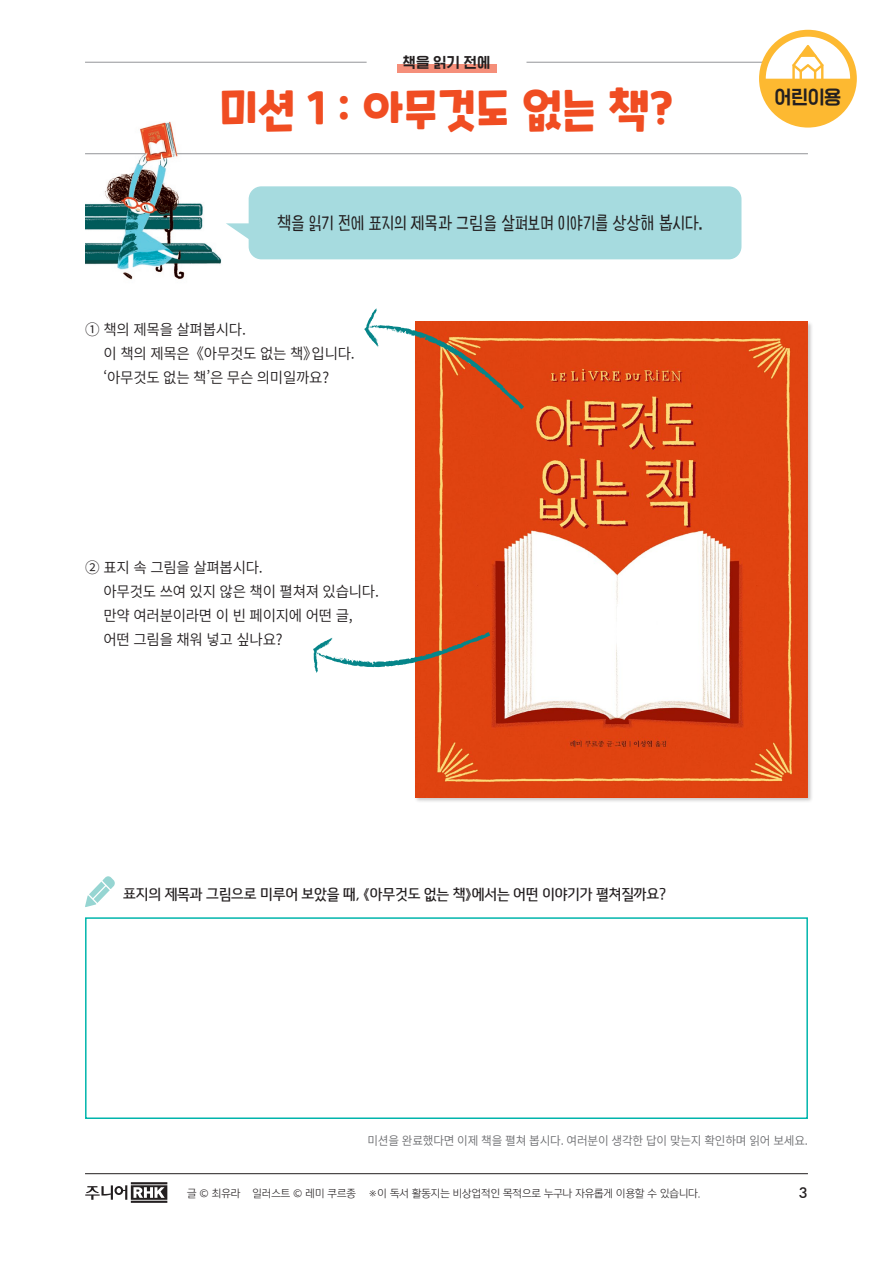
<style>
.page{position:relative;width:893px;height:1263px;background:#fff}
.page>*{position:absolute;margin:0;border:0;box-sizing:border-box;transform-origin:0 0}
.t1{font:700 45px "Cookie Run OTF";color:#f04d22;scale:.95 1}
.t2{font:19.5px "HGG Gothicssi P80 g";color:#231f20}
.t3{font:18px "Blackboarderaser";letter-spacing:-.01em;color:#231f20}
.t4{font:15px "Source Han Sans K";letter-spacing:-.02em;color:#231f20}
.t5{font:15px "YDV Black Fit 77";letter-spacing:-.01em;color:#231f20}
.t6{font:15px "HGG Gothicssi P80 g";color:#231f20}
.t7{font:500 15px "Futura BT";color:#231f20}
.t8{font:12px "Source Han Sans K";letter-spacing:-.02em;color:#6c6d70}
.t9{font:10.5px "Yoon Gothic Pro 730";color:#231f20}
</style>
<div class="page">
<svg style="left:85px;top:1182px;width:82px;height:21px"></svg>
<hr style="left:85px;top:1173px;width:723px;height:1px;background:#231f20">
<img style="left:85px;top:121px;width:141px;height:159px">
<div style="left:397px;top:64px;width:99px;height:8px;background:#f58f7a"></div>
<div style="left:249px;top:186px;width:492px;height:73px;background:#a6dbdf;border-radius:13px"></div>
<svg style="left:226px;top:223px;width:23px;height:18px"></svg>
<hr style="left:177px;top:153px;width:631px;height:1px;background:#939598">
<hr style="left:85px;top:62px;width:282px;height:1px;background:#939598">
<hr style="left:526px;top:62px;width:282px;height:1px;background:#939598">
<div style="left:759px;top:30px;width:98px;height:98px;background:#fdb931;border-radius:50%"></div>
<svg style="left:766px;top:37px;width:84px;height:42px"></svg>
<div style="left:414px;top:321px;width:399px;height:482px;background:#231f20;opacity:.25"></div>
<img style="left:415px;top:322px;width:393px;height:475px">
<div style="left:85px;top:917px;width:723px;height:202px;background:#fff;border:2px solid #00b5ac"></div>
<svg style="left:364px;top:308px;width:160px;height:162px"></svg>
<svg style="left:313px;top:543px;width:178px;height:202px"></svg>
<svg style="left:85px;top:876px;width:30px;height:31px"></svg>
<hr style="left:85px;top:153px;width:60px;height:1px;background:#939598">
<p class="t6" style="left:403px;top:54px;width:90px">책을 읽기 전에</p>
<p class="t1" style="left:220px;top:77px;width:479px">미션 1 : 아무것도 없는 책?</p>
<p class="t2" style="left:775px;top:87px;width:68px">어린이용</p>
<p class="t3" style="left:277px;top:214px;width:427px">책을 읽기 전에 표지의 제목과 그림을 살펴보며 이야기를 상상해 봅시다.</p>
<p class="t4" style="left:85px;top:321px;width:162px">① 책의 제목을 살펴봅시다.</p>
<p class="t4" style="left:103px;top:345px;width:253px">이 책의 제목은《아무것도 없는 책》입니다.</p>
<p class="t4" style="left:103px;top:369px;width:227px">‘아무것도 없는 책’은 무슨 의미일까요?</p>
<p class="t4" style="left:85px;top:559px;width:179px">② 표지 속 그림을 살펴봅시다.</p>
<p class="t4" style="left:103px;top:583px;width:277px">아무것도 쓰여 있지 않은 책이 펼쳐져 있습니다.</p>
<p class="t4" style="left:103px;top:607px;width:251px">만약 여러분이라면 이 빈 페이지에 어떤 글,</p>
<p class="t4" style="left:103px;top:631px;width:181px">어떤 그림을 채워 넣고 싶나요?</p>
<p class="t5" style="left:123px;top:885px;width:544px">표지의 제목과 그림으로 미루어 보았을 때, 《아무것도 없는 책》에서는 어떤 이야기가 펼쳐질까요?</p>
<p class="t8" style="left:367px;top:1134px;width:442px">미션을 완료했다면 이제 책을 펼쳐 봅시다. 여러분이 생각한 답이 맞는지 확인하며 읽어 보세요.</p>
<p class="t9" style="left:187px;top:1186px;width:515px">글 © 최유라 일러스트 © 레미 쿠르종 ※이 독서 활동지는 비상업적인 목적으로 누구나 자유롭게 이용할 수 있습니다.</p>
<p class="t7" style="left:799px;top:1184px;width:11px">3</p>
</div>
